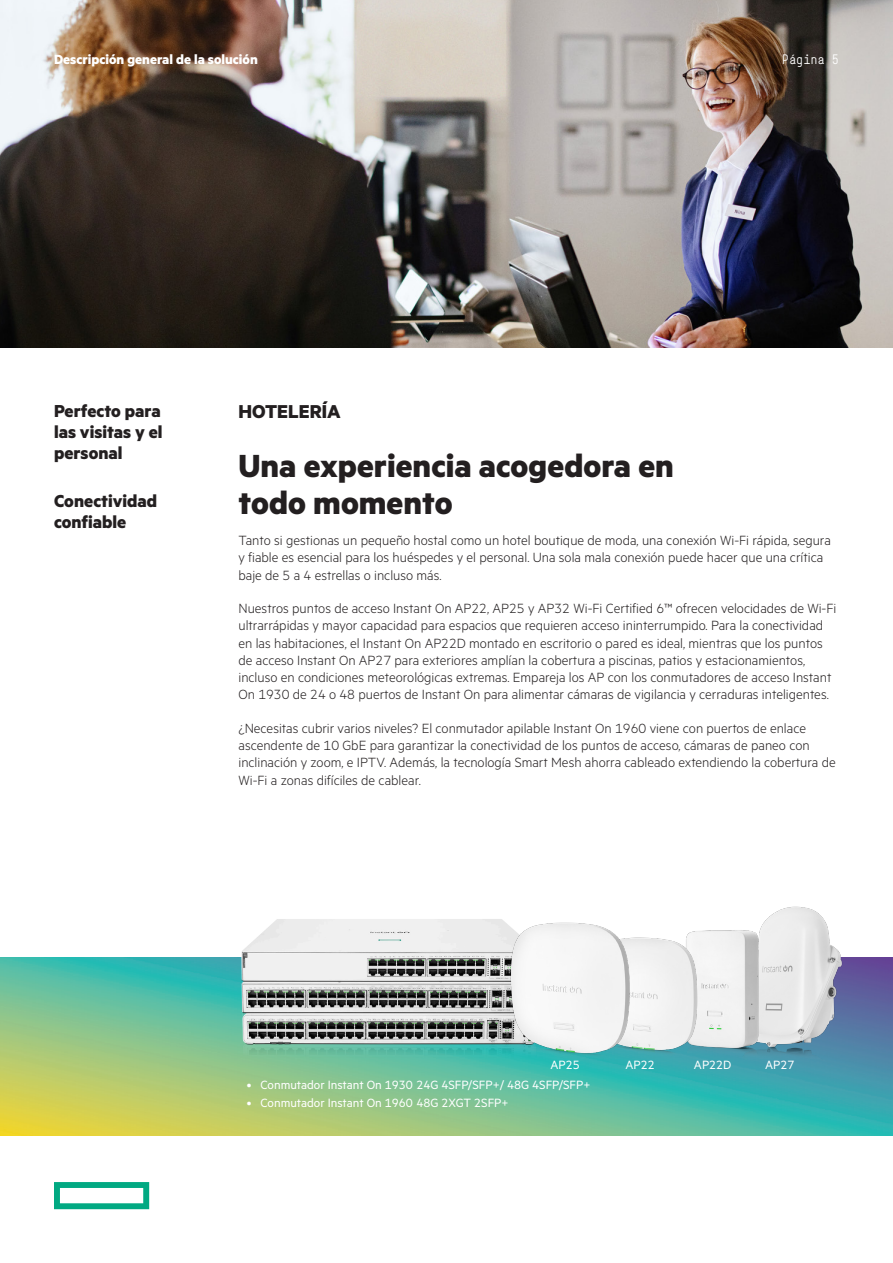
<style>
.page{position:relative;width:893px;height:1263px;background:#fff}
.page>*{position:absolute;margin:0;border:0;box-sizing:border-box;transform-origin:0 0}
.Optional_Intro_MetricHPE_bold_24_25{font:700 36px/37.5px "Metric HPE";color:#231f20}
.Body_subheadline_MetricHPE_Bold_14_15_pt{font:700 21px "Metric HPE";color:#231f20}
.Sidebar_headline_Metric_HPE_Bold_13_14_p{font:700 19.5px/21px "Metric HPE";color:#231f20;text-align:justify}
.Body_text_MetricHPE_Light_10_11_5pt{font:300 15px/17.2px "Metric HPE";color:#231f20}
.t1{font:700 15px "Metric HPE";color:#fff}
.Document__Name_10_12_Bold_Midgray{font:13.5px "Metric HPE";color:#fff}
.Page_number_HPE_Simple_Reg_9pt{font:13.5px "HPE Simple";color:#fff}
</style>
<div class="page">
<img style="left:0;top:957px;width:893px;height:178px">
<img style="left:722px;top:906px;width:135px;height:168px">
<img style="left:666px;top:911px;width:113px;height:158px">
<img style="left:222px;top:1003px;width:335px;height:68px">
<img style="left:225px;top:1003px;width:259px;height:31px">
<img style="left:222px;top:919px;width:262px;height:84px">
<img style="left:0;top:0;width:893px;height:347px">
<svg style="left:54px;top:1182px;width:95px;height:27px"></svg>
<img style="left:657px;top:919px;width:50px;height:145px">
<img style="left:484px;top:919px;width:173px;height:150px">
<p class="t1" style="left:54px;top:50px;width:205px">Descripción general de la solución</p>
<p class="Page_number_HPE_Simple_Reg_9pt" style="left:782px;top:52px;width:59px">Página 5</p>
<p class="Sidebar_headline_Metric_HPE_Bold_13_14_p" style="left:54px;top:399px;width:110px">Perfecto para las visitas y el personal</p>
<p class="Sidebar_headline_Metric_HPE_Bold_13_14_p" style="left:54px;top:489px;width:105px">Conectividad confiable</p>
<p class="Body_subheadline_MetricHPE_Bold_14_15_pt" style="left:238px;top:398px;width:104px">HOTELERÍA</p>
<p class="Optional_Intro_MetricHPE_bold_24_25" style="left:238px;top:446px;width:437px">Una experiencia acogedora en todo momento</p>
<p class="Body_text_MetricHPE_Light_10_11_5pt" style="left:238px;top:531px;width:594px">Tanto si gestionas un pequeño hostal como un hotel boutique de moda, una conexión Wi-Fi rápida, segura y fiable es esencial para los huéspedes y el personal. Una sola mala conexión puede hacer que una crítica baje de 5 a 4 estrellas o incluso más.</p>
<p class="Body_text_MetricHPE_Light_10_11_5pt" style="left:238px;top:599px;width:599px">Nuestros puntos de acceso Instant On AP22, AP25 y AP32 Wi‑Fi Certified 6™ ofrecen velocidades de Wi‑Fi ultrarrápidas y mayor capacidad para espacios que requieren acceso ininterrumpido. Para la conectividad en las habitaciones, el Instant On AP22D montado en escritorio o pared es ideal, mientras que los puntos de acceso Instant On AP27 para exteriores amplían la cobertura a piscinas, patios y estacionamientos, incluso en condiciones meteorológicas extremas. Empareja los AP con los conmutadores de acceso Instant On 1930 de 24 o 48 puertos de Instant On para alimentar cámaras de vigilancia y cerraduras inteligentes.</p>
<p class="Body_text_MetricHPE_Light_10_11_5pt" style="left:238px;top:719px;width:599px">¿Necesitas cubrir varios niveles? El conmutador apilable Instant On 1960 viene con puertos de enlace ascendente de 10 GbE para garantizar la conectividad de los puntos de acceso, cámaras de paneo con inclinación y zoom, e IPTV. Además, la tecnología Smart Mesh ahorra cableado extendiendo la cobertura de Wi-Fi a zonas difíciles de cablear.</p>
<p class="Document__Name_10_12_Bold_Midgray" style="left:550px;top:1057px;width:31px">AP25</p>
<p class="Document__Name_10_12_Bold_Midgray" style="left:694px;top:1057px;width:39px">AP22D</p>
<p class="Document__Name_10_12_Bold_Midgray" style="left:765px;top:1057px;width:31px">AP27</p>
<p class="Document__Name_10_12_Bold_Midgray" style="left:625px;top:1057px;width:31px">AP22</p>
<p class="Document__Name_10_12_Bold_Midgray" style="left:247px;top:1077px;width:345px">• Conmutador Instant On 1930 24G 4SFP/SFP+/ 48G 4SFP/SFP+</p>
<p class="Document__Name_10_12_Bold_Midgray" style="left:247px;top:1095px;width:263px">• Conmutador Instant On 1960 48G 2XGT 2SFP+</p>
</div>
